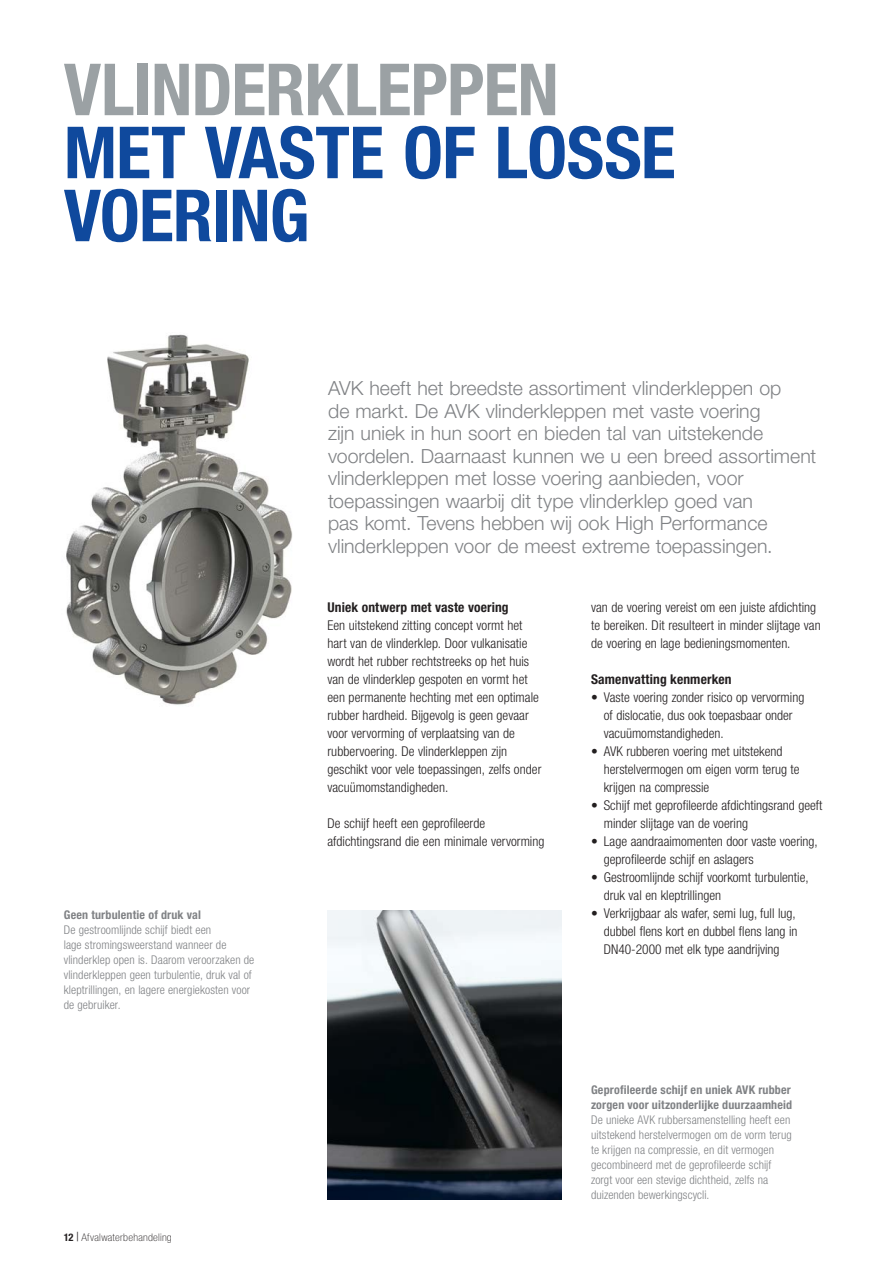
<style>
.page{position:relative;width:893px;height:1263px;background:#fff}
.page>*{position:absolute;margin:0;border:0;box-sizing:border-box;transform-origin:0 0}
.HEADLINE_BLUE{font:700 condensed 72px/63px "Helvetica Neue LT Pro";letter-spacing:-.01em;color:#0f499d}
.INTRO_TEXT{font:300 19.5px/22.5px "Helvetica Neue LT Pro";color:#808285}
.BODY{font:300 condensed 13.5px/18px "Helvetica Neue LT Pro";color:#231f20}
.SUB_HEADLINES{font:700 condensed 13.5px "Helvetica Neue LT Pro";letter-spacing:.01em;color:#231f20}
.PICTURE_TEXT_right{font:300 condensed 12px/15px "Helvetica Neue LT Pro";letter-spacing:.005em;color:#808285}
.PICTURE_TEXT_left{font:300 condensed 12px/15px "Helvetica Neue LT Pro";letter-spacing:.01em;color:#808285}
.PICTURE_HEADLINE_right{font:700 condensed 12px/15px "Helvetica Neue LT Pro";letter-spacing:.015em;color:#808285}
.PICTURE_HEADLINE_left{font:700 condensed 12px "Helvetica Neue LT Pro";letter-spacing:.015em;color:#808285}
.t1{font:100 condensed 10.5px "Helvetica Neue LT Pro";letter-spacing:.02em;color:#231f20;scale:1.1 1}
.s1{color:#9ba1a4}
.s2{font-weight:700}
.s3{font-family:"Times New Roman";font-weight:700;font-stretch:normal}
</style>
<div class="page">
<img style="left:66px;top:334px;width:227px;height:371px">
<img style="left:327px;top:910px;width:234px;height:289px">
<p class="HEADLINE_BLUE" style="left:64px;top:57px;width:613px"><span class="s1">VLINDERKLEPPEN<br></span>MET VASTE OF LOSSE</p>
<p class="HEADLINE_BLUE" style="left:64px;top:183px;width:247px">VOERING</p>
<p class="PICTURE_HEADLINE_left" style="left:64px;top:907px;width:139px">Geen turbulentie of druk val</p>
<p class="PICTURE_TEXT_left" style="left:64px;top:922px;width:192px">De gestroomlijnde schijf biedt een<br>lage stromingsweerstand wanneer de vlinderklep open is. Daarom veroorzaken de vlinderkleppen geen turbulentie, druk val of kleptrillingen, en lagere energiekosten voor de gebruiker.</p>
<p class="t1" style="left:64px;top:1231px;width:100px"><span class="s2">12</span> <span class="s3">|</span> Afvalwaterbehandeling</p>
<p class="INTRO_TEXT" style="left:328px;top:377px;width:490px">AVK heeft het breedste assortiment vlinderkleppen op<br>de markt. De AVK vlinderkleppen met vaste voering<br>zijn uniek in hun soort en bieden tal van uitstekende voordelen. Daarnaast kunnen we u een breed assortiment vlinderkleppen met losse voering aanbieden, voor toepassingen waarbij dit type vlinderklep goed van<br>pas komt. Tevens hebben wij ook High Performance vlinderkleppen voor de meest extreme toepassingen.</p>
<p class="SUB_HEADLINES" style="left:327px;top:599px;width:183px">Uniek ontwerp met vaste voering</p>
<p class="BODY" style="left:327px;top:616px;width:216px">Een uitstekend zitting concept vormt het hart van de vlinderklep. Door vulkanisatie wordt het rubber rechtstreeks op het huis van de vlinderklep gespoten en vormt het een permanente hechting met een optimale rubber hardheid. Bijgevolg is geen gevaar voor vervorming of verplaatsing van de rubbervoering. De vlinderkleppen zijn geschikt voor vele toepassingen, zelfs onder vacuümomstandigheden.</p>
<p class="BODY" style="left:327px;top:814px;width:218px">De schijf heeft een geprofileerde afdichtingsrand die een minimale vervorming</p>
<p class="BODY" style="left:591px;top:598px;width:231px">van de voering vereist om een juiste afdichting te bereiken. Dit resulteert in minder slijtage van de voering en lage bedieningsmomenten.</p>
<p class="SUB_HEADLINES" style="left:591px;top:671px;width:142px">Samenvatting kenmerken</p>
<p class="BODY" style="left:604px;top:688px;width:202px;text-indent:-13px">• Vaste voering zonder risico op vervorming of dislocatie, dus ook toepasbaar onder vacuümomstandigheden.</p>
<p class="BODY" style="left:604px;top:742px;width:197px;text-indent:-13px">• AVK rubberen voering met uitstekend herstelvermogen om eigen vorm terug te krijgen na compressie</p>
<p class="BODY" style="left:604px;top:796px;width:220px;text-indent:-13px">• Schijf met geprofileerde afdichtingsrand geeft minder slijtage van de voering</p>
<p class="BODY" style="left:604px;top:832px;width:216px;text-indent:-13px">• Lage aandraaimomenten door vaste voering, geprofileerde schijf en aslagers</p>
<p class="BODY" style="left:604px;top:868px;width:206px;text-indent:-13px">• Gestroomlijnde schijf voorkomt turbulentie, druk val en kleptrillingen</p>
<p class="BODY" style="left:604px;top:904px;width:195px;text-indent:-13px">• Verkrijgbaar als wafer, semi lug, full lug, dubbel flens kort en dubbel flens lang in<br>DN40-2000 met elk type aandrijving</p>
<p class="PICTURE_HEADLINE_right" style="left:591px;top:1082px;width:203px">Geprofileerde schijf en uniek AVK rubber zorgen voor uitzonderlijke duurzaamheid</p>
<p class="PICTURE_TEXT_right" style="left:591px;top:1112px;width:202px">De unieke AVK rubbersamenstelling heeft een uitstekend herstelvermogen om de vorm terug te krijgen na compressie, en dit vermogen gecombineerd met de geprofileerde schijf zorgt voor een stevige dichtheid, zelfs na duizenden bewerkingscycli.</p>
</div>
